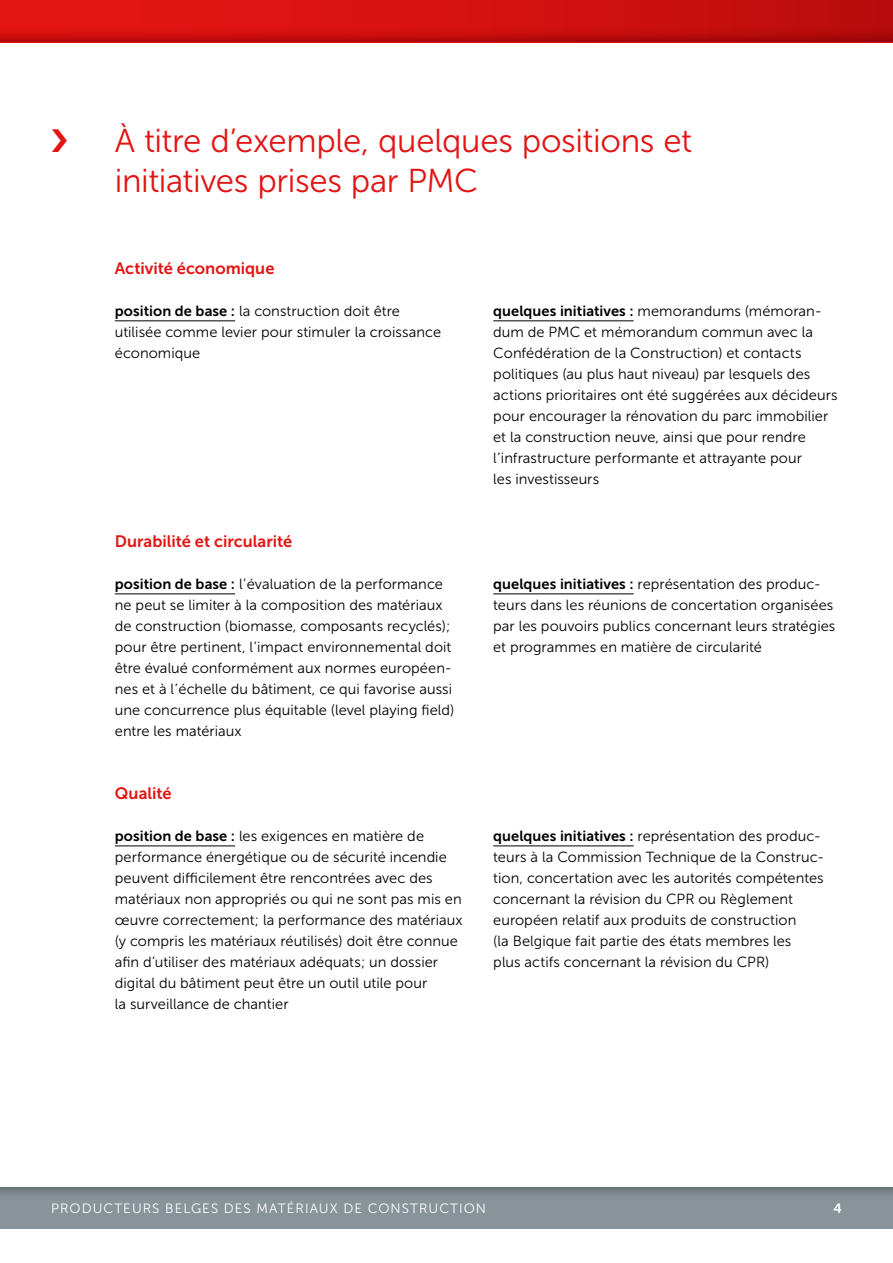
<style>
.page{position:relative;width:893px;height:1263px;background:#fff}
.page>*{position:absolute;margin:0;border:0;box-sizing:border-box;transform-origin:0 0}
.t1{font:33px/39.6px "Museo Sans 300";letter-spacing:-.01em;color:#e31414}
.t2{font:16.5px "Museo Sans 700";color:#e31414}
.t3{font:14.7px/21px "Museo Sans 300";letter-spacing:.005em;color:#000}
.t4{font:14.7px "Museo Sans 700";letter-spacing:.005em;color:#000}
.t5{font:13.5px "Museo Sans 300";letter-spacing:.075em;color:#fff}
.t6{font:13.5px "Museo Sans 700";color:#fff}
.s1{font-family:"Museo Sans 700"}
.s2{font-family:"Museo Sans 300"}
</style>
<div class="page">
<div style="left:0;top:0;width:893px;height:45px;background:#b40b0b;opacity:.9"></div>
<div style="left:0;top:1186px;width:893px;height:43px;background:#88949a"></div>
<div style="left:0;top:1142px;width:893px;height:59px;background:#000;opacity:.5"></div>
<div style="left:0;top:1157px;width:893px;height:29px;background:#fff"></div>
<div style="left:0;top:1118px;width:893px;height:43px;background:#fff"></div>
<hr style="left:0;top:42px;width:893px;height:1px;background:#e31414">
<hr style="left:115px;top:321px;width:120px;height:1px;background:#000">
<hr style="left:493px;top:321px;width:141px;height:1px;background:#000">
<hr style="left:115px;top:594px;width:120px;height:1px;background:#000">
<hr style="left:493px;top:594px;width:141px;height:1px;background:#000">
<hr style="left:115px;top:846px;width:120px;height:1px;background:#000">
<hr style="left:493px;top:846px;width:141px;height:1px;background:#000">
<h1 class="t1" style="left:115px;top:121px;width:579px">À titre d’exemple, quelques positions et initiatives prises par PMC</h1>
<p class="t2" style="left:115px;top:259px;width:161px">Activité économique</p>
<p class="t3" style="left:115px;top:301px;width:328px"><span class="s1">position de base :</span> la construction doit être utilisée comme levier pour stimuler la croissance économique</p>
<p class="t4" style="left:493px;top:303px;width:327px">quelques initiatives : <span class="s2">memorandums (mémoran-</span></p>
<p class="t3" style="left:493px;top:322px;width:346px">dum de PMC et mémorandum commun avec la Confédération de la Construction) et contacts politiques (au plus haut niveau) par lesquels des actions prioritaires ont été suggérées aux décideurs pour encourager la rénovation du parc immobilier et la construction neuve, ainsi que pour rendre l’infrastructure performante et attrayante pour<br>les investisseurs</p>
<p class="t2" style="left:115px;top:532px;width:179px">Durabilité et circularité</p>
<p class="t3" style="left:115px;top:574px;width:341px"><span class="s1">position de base :</span> l’évaluation de la performance ne peut se limiter à la composition des matériaux de construction (biomasse, composants recyclés) ; pour être pertinent, l’impact environnemental doit être évalué conformément aux normes européen&shy;nes et à l’échelle du bâtiment, ce qui favorise aussi une concurrence plus équitable (level playing field) entre les matériaux</p>
<p class="t3" style="left:493px;top:574px;width:344px"><span class="s1">quelques initiatives :</span> représentation des produc&shy;teurs dans les réunions de concertation organisées par les pouvoirs publics concernant leurs stratégies et programmes en matière de circularité</p>
<p class="t2" style="left:115px;top:784px;width:58px">Qualité</p>
<p class="t3" style="left:115px;top:826px;width:349px"><span class="s1">position de base :</span> les exigences en matière de performance énergétique ou de sécurité incendie peuvent difficilement être rencontrées avec des matériaux non appropriés ou qui ne sont pas mis en œuvre correctement ; la performance des matériaux (y compris les matériaux réutilisés) doit être connue afin d’utiliser des matériaux adéquats ; un dossier digital du bâtiment peut être un outil utile pour<br>la surveillance de chantier</p>
<p class="t3" style="left:493px;top:826px;width:333px"><span class="s1">quelques initiatives :</span> représentation des produc&shy;teurs à la Commission Technique de la Construc&shy;tion, concertation avec les autorités compétentes concernant la révision du CPR ou Règlement européen relatif aux produits de construction<br>(la Belgique fait partie des états membres les<br>plus actifs concernant la révision du CPR)</p>
<p class="t5" style="left:51px;top:1201px;width:437px">PRODUCTEURS BELGES DES MATÉRIAUX DE CONSTRUCTION</p>
<p class="t6" style="left:834px;top:1200px;width:10px">4</p>
</div>
